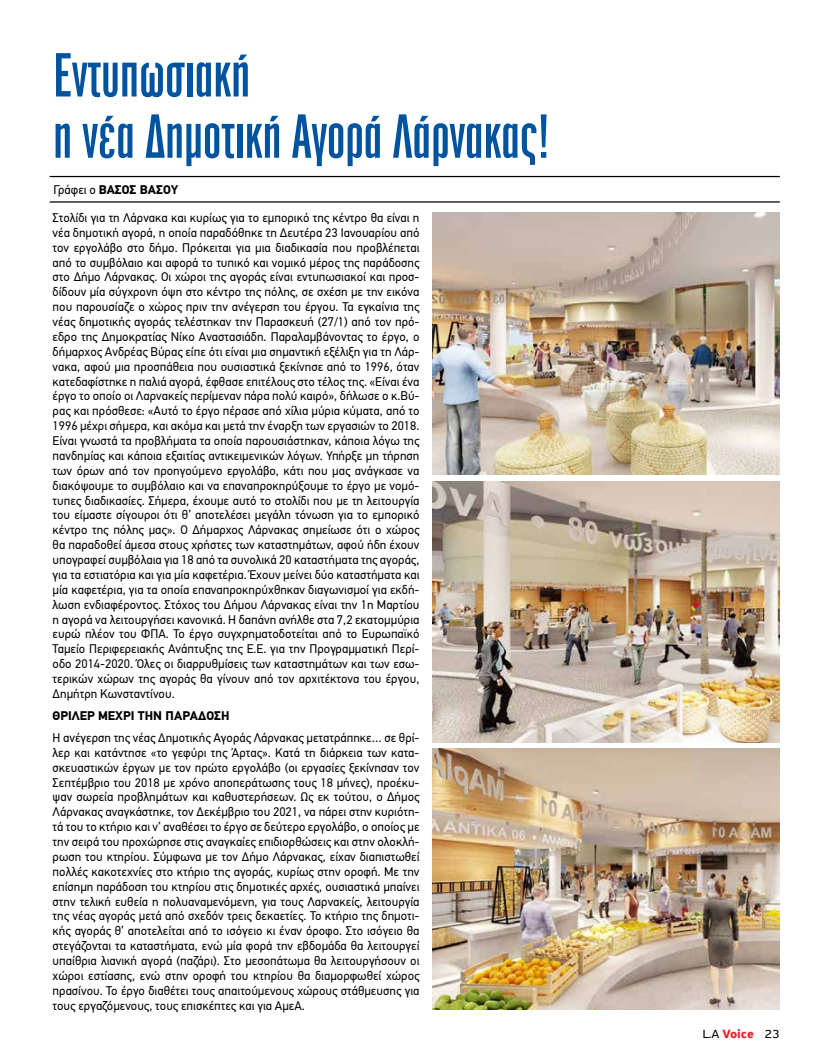
<style>
.page{position:relative;width:833px;height:1063px;background:#fff}
.page>*{position:absolute;margin:0;border:0;box-sizing:border-box;transform-origin:0 0}
.t1{font:51.25px/61.2px "CF Blast Gothic Maxi";color:#00539f}
.t2{font:12.5px/14.9px "PF Din Text Pro";color:#000;text-align:justify}
.t3{font:700 12.5px "PF Din Text Pro";color:#000}
.t4{font:12.5px "PF Highway Sans Pro";color:#000}
.s1{font-weight:400}
.s2{font-weight:700;color:#ec2028}
</style>
<div class="page">
<img style="left:432px;top:213px;width:348px;height:261px">
<img style="left:432px;top:748px;width:348px;height:262px">
<img style="left:432px;top:481px;width:348px;height:262px">
<hr style="left:50px;top:201px;width:730px;height:2px;background:#000">
<hr style="left:50px;top:176px;width:730px;height:1px;background:#000">
<h1 class="t1" style="left:53px;top:47px;width:497px">Εντυπωσιακή<br>η νέα Δημοτική Αγορά Λάρνακας!</h1>
<p class="t3" style="left:53px;top:182px;width:126px"><span class="s1">Γράφει o</span> ΒΑΣΟΣ ΒΑΣΟΥ</p>
<p class="t2" style="left:53px;top:210px;width:368px">Στολίδι για τη Λάρνακα και κυρίως για το εμπορικό της κέντρο θα είναι η νέα δημοτική αγορά, η οποία παραδόθηκε τη Δευτέρα 23 Ιανουαρίου από τον εργολάβο στο δήμο. Πρόκειται για μια διαδικασία που προβλέπεται από το συμβόλαιο και αφορά το τυπικό και νομικό μέρος της παράδοσης στο Δήμο Λάρνακας. Οι χώροι της αγοράς είναι εντυπωσιακοί και προσ&shy;δίδουν μία σύγχρονη όψη στο κέντρο της πόλης, σε σχέση με την εικόνα που παρουσίαζε ο χώρος πριν την ανέγερση του έργου. Τα εγκαίνια της νέας δημοτικής αγοράς τελέστηκαν την Παρασκευή (27/1) από τον πρό&shy;εδρο της Δημοκρατίας Νίκο Αναστασιάδη. Παραλαμβάνοντας το έργο, ο δήμαρχος Ανδρέας Βύρας είπε ότι είναι μια σημαντική εξέλιξη για τη Λάρ&shy;νακα, αφού μια προσπάθεια που ουσιαστικά ξεκίνησε από το 1996, όταν κατεδαφίστηκε η παλιά αγορά, έφθασε επιτέλους στο τέλος της. «Είναι ένα έργο το οποίο οι Λαρνακείς περίμεναν πάρα πολύ καιρό», δήλωσε ο κ.Βύ&shy;ρας και πρόσθεσε: «Αυτό το έργο πέρασε από χίλια μύρια κύματα, από το 1996 μέχρι σήμερα, και ακόμα και μετά την έναρξη των εργασιών το 2018.<br>Είναι γνωστά τα προβλήματα τα οποία παρουσιάστηκαν, κάποια λόγω της πανδημίας και κάποια εξαιτίας αντικειμενικών λόγων. Υπήρξε μη τήρηση των όρων από τον προηγούμενο εργολάβο, κάτι που μας ανάγκασε να διακόψουμε το συμβόλαιο και να επαναπροκηρύξουμε το έργο με νομό&shy;τυπες διαδικασίες. Σήμερα, έχουμε αυτό το στολίδι που με τη λειτουργία του είμαστε σίγουροι ότι θ’ αποτελέσει μεγάλη τόνωση για το εμπορικό κέντρο της πόλης μας». Ο Δήμαρχος Λάρνακας σημείωσε ότι ο χώρος θα παραδοθεί άμεσα στους χρήστες των καταστημάτων, αφού ήδη έχουν υπογραφεί συμβόλαια για 18 από τα συνολικά 20 καταστήματα της αγοράς, για τα εστιατόρια και για μία καφετέρια. Έχουν μείνει δύο καταστήματα και μία καφετέρια, για τα οποία επαναπροκηρύχθηκαν διαγωνισμοί για εκδή&shy;λωση ενδιαφέροντος. Στόχος του Δήμου Λάρνακας είναι την 1η Μαρτίου η αγορά να λειτουργήσει κανονικά. Η δαπάνη ανήλθε στα 7,2 εκατομμύρια ευρώ πλέον του ΦΠΑ. Το έργο συγχρηματοδοτείται από το Ευρωπαϊκό Ταμείο Περιφερειακής Ανάπτυξης της Ε.Ε. για την Προγραμματική Περί&shy;οδο 2014-2020. Όλες οι διαρρυθμίσεις των καταστημάτων και των εσω&shy;τερικών χώρων της αγοράς θα γίνουν από τον αρχιτέκτονα του έργου, Δημήτρη Κωνσταντίνου.</p>
<p class="t3" style="left:53px;top:708px;width:177px">ΘΡΊΛΕΡ ΜΈΧΡΙ ΤΗΝ ΠΑΡΆΔΟΣΗ</p>
<p class="t2" style="left:53px;top:730px;width:368px">Η ανέγερση της νέας Δημοτικής Αγοράς Λάρνακας μετατράπηκε… σε θρί&shy;λερ και κατάντησε «το γεφύρι της Άρτας». Κατά τη διάρκεια των κατα&shy;σκευαστικών έργων με τον πρώτο εργολάβο (οι εργασίες ξεκίνησαν τον Σεπτέμβριο του 2018 με χρόνο αποπεράτωσης τους 18 μήνες), προέκυ&shy;ψαν σωρεία προβλημάτων και καθυστερήσεων. Ως εκ τούτου, ο Δήμος Λάρνακας αναγκάστηκε, τον Δεκέμβριο του 2021, να πάρει στην κυριότη&shy;τά του το κτήριο και ν’ αναθέσει το έργο σε δεύτερο εργολάβο, ο οποίος με την σειρά του προχώρησε στις αναγκαίες επιδιορθώσεις και στην ολοκλή&shy;ρωση του κτηρίου. Σύμφωνα με τον Δήμο Λάρνακας, είχαν διαπιστωθεί πολλές κακοτεχνίες στο κτήριο της αγοράς, κυρίως στην οροφή. Με την επίσημη παράδοση του κτηρίου στις δημοτικές αρχές, ουσιαστικά μπαίνει στην τελική ευθεία η πολυαναμενόμενη, για τους Λαρνακείς, λειτουργία της νέας αγοράς μετά από σχεδόν τρεις δεκαετίες. Το κτήριο της δημοτι&shy;κής αγοράς θ’ αποτελείται από το ισόγειο κι έναν όροφο. Στο ισόγειο θα στεγάζονται τα καταστήματα, ενώ μία φορά την εβδομάδα θα λειτουργεί υπαίθρια λιανική αγορά (παζάρι). Στο μεσοπάτωμα θα λειτουργήσουν οι χώροι εστίασης, ενώ στην οροφή του κτηρίου θα διαμορφωθεί χώρος πρασίνου. Το έργο διαθέτει τους απαιτούμενους χώρους στάθμευσης για τους εργαζόμενους, τους επισκέπτες και για ΑμεΑ.</p>
<p class="t4" style="left:702px;top:1027px;width:79px">L.A <span class="s2">Voice</span> 23</p>
</div>
